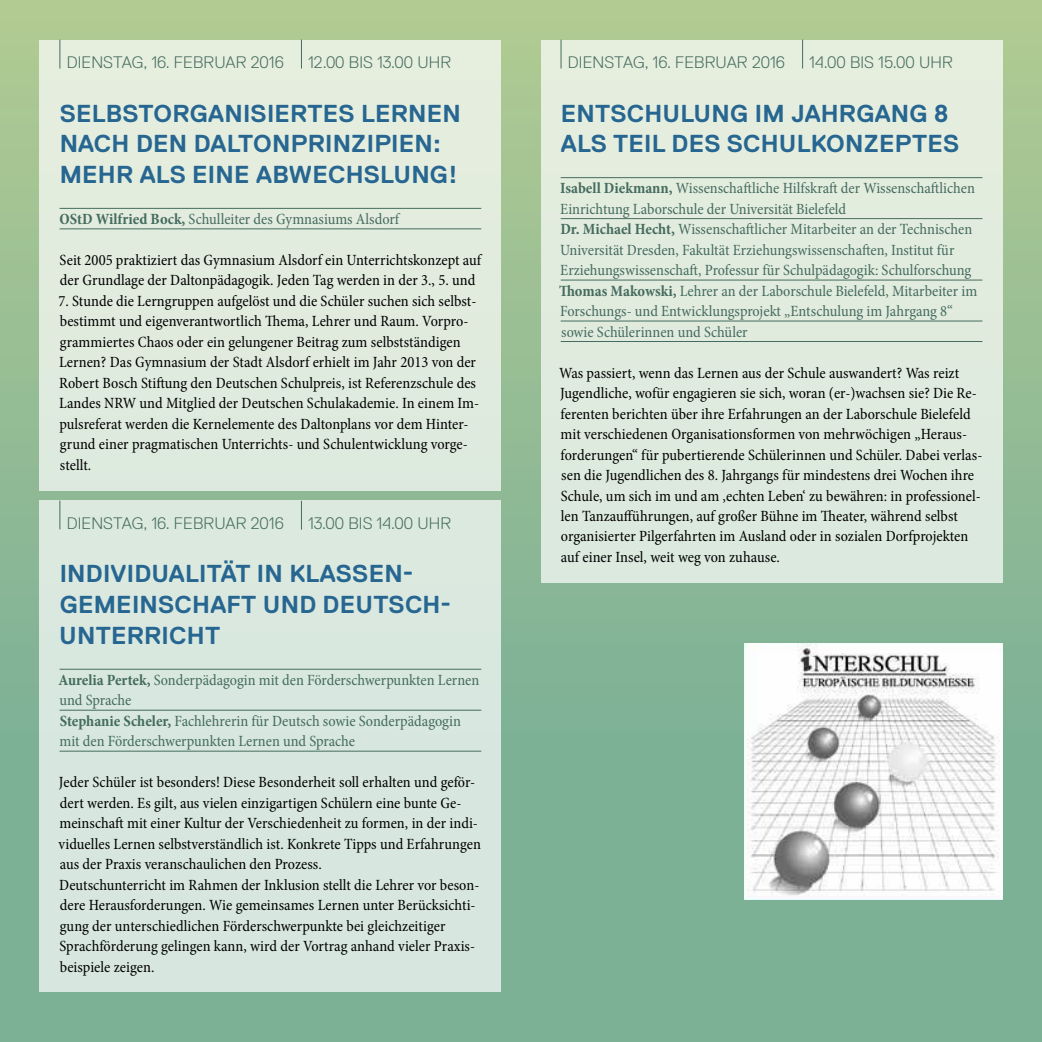
<style>
.page{position:relative;width:1042px;height:1042px;background:#fff}
.page>*{position:absolute;margin:0;border:0;box-sizing:border-box;transform-origin:0 0}
.t1{font:700 24.5px/30.8px "Replica Pro";letter-spacing:.01em;color:#266691}
.t2{font:300 16.62px "Replica Pro";color:#456c5f}
.t3{font:condensed 15.75px/20.5px "Minion Pro";letter-spacing:.005em;color:#000}
.t4{font:condensed 15.75px/20.5px "Minion Pro";color:#456c5f}
.s1{font-weight:700}
</style>
<div class="page">
<div style="left:0;top:0;width:521px;height:1042px;background:linear-gradient(to bottom,#aec993,#72ac97)"></div>
<div style="left:521px;top:0;width:521px;height:1042px;background:linear-gradient(to bottom,#adc993,#73ac97)"></div>
<div style="left:40px;top:40px;width:461px;height:450px;background:#e1ecde"></div>
<hr style="left:60px;top:208px;width:421px;height:1px;background:#456c5f">
<hr style="left:60px;top:228px;width:421px;height:1px;background:#456c5f">
<svg style="left:60px;top:40px;width:1px;height:28px"></svg>
<svg style="left:301px;top:40px;width:1px;height:28px"></svg>
<div style="left:40px;top:500px;width:461px;height:492px;background:#d7e7df"></div>
<hr style="left:60px;top:669px;width:421px;height:1px;background:#456c5f">
<hr style="left:60px;top:710px;width:421px;height:1px;background:#456c5f">
<hr style="left:60px;top:751px;width:421px;height:1px;background:#456c5f">
<svg style="left:60px;top:500px;width:1px;height:29px"></svg>
<svg style="left:301px;top:501px;width:1px;height:29px"></svg>
<img style="left:744px;top:644px;width:258px;height:256px">
<div style="left:541px;top:40px;width:461px;height:542px;background:#e0ebde"></div>
<hr style="left:561px;top:177px;width:421px;height:1px;background:#456c5f">
<hr style="left:561px;top:218px;width:421px;height:1px;background:#456c5f">
<hr style="left:561px;top:280px;width:421px;height:1px;background:#456c5f">
<hr style="left:561px;top:321px;width:421px;height:1px;background:#456c5f">
<hr style="left:561px;top:341px;width:421px;height:1px;background:#456c5f">
<svg style="left:561px;top:40px;width:1px;height:28px"></svg>
<svg style="left:802px;top:40px;width:1px;height:28px"></svg>
<p class="t2" style="left:67px;top:53px;width:219px">DIENSTAG, 16. FEBRUAR 2016</p>
<p class="t2" style="left:308px;top:53px;width:143px">12.00 BIS 13.00 UHR</p>
<h1 class="t1" style="left:60px;top:98px;width:403px">SELBSTORGANISIERTES LERNEN<br>NACH DEN DALTONPRINZIPIEN:<br>MEHR ALS EINE ABWECHSLUNG!</h1>
<p class="t4" style="left:60px;top:209px;width:341px"><span class="s1">OStD Wilfried Bock,</span> Schulleiter des Gymnasiums Alsdorf</p>
<p class="t3" style="left:60px;top:250px;width:423px">Seit 2005 praktiziert das Gymnasium Alsdorf ein Unterrichtskonzept auf der Grundlage der Daltonpädagogik. Jeden Tag werden in der 3., 5. und</p>
<p class="t3" style="left:58px;top:291px;width:422px">7. Stunde die Lerngruppen aufgelöst und die Schüler suchen sich selbst&shy;bestimmt und eigenverantwortlich Thema, Lehrer und Raum. Vorpro&shy;grammiertes Chaos oder ein gelungener Beitrag zum selbstständigen Lernen? Das Gymnasium der Stadt Alsdorf erhielt im Jahr 2013 von der Robert Bosch Stiftung den Deutschen Schulpreis, ist Referenzschule des Landes NRW und Mitglied der Deutschen Schulakademie. In einem Im&shy;pulsreferat werden die Kernelemente des Daltonplans vor dem Hinter&shy;grund einer pragmatischen Unterrichts- und Schulentwicklung vorge&shy;stellt.</p>
<p class="t2" style="left:67px;top:514px;width:219px">DIENSTAG, 16. FEBRUAR 2016</p>
<p class="t2" style="left:308px;top:514px;width:143px">13.00 BIS 14.00 UHR</p>
<h1 class="t1" style="left:59px;top:559px;width:393px">I NDIVIDUALITÄT IN KLASSEN-<br>GEMEINSCHAFT UND DEUTSCH-<br>UNTERRICHT</h1>
<p class="t4" style="left:59px;top:670px;width:422px"><span class="s1">Aurelia Pertek,</span> Sonderpädagogin mit den Förderschwerpunkten Lernen und Sprache<br><span class="s1">Stephanie Scheler,</span> Fachlehrerin für Deutsch sowie Sonderpädagogin mit den Förderschwerpunkten Lernen und Sprache</p>
<p class="t3" style="left:59px;top:772px;width:424px">Jeder Schüler ist besonders! Diese Besonderheit soll erhalten und geför&shy;dert werden. Es gilt, aus vielen einzigartigen Schülern eine bunte Ge&shy;meinschaft mit einer Kultur der Verschiedenheit zu formen, in der indi&shy;viduelles Lernen selbstverständlich ist. Konkrete Tipps und Erfahrungen aus der Praxis veranschaulichen den Prozess.<br>Deutschunterricht im Rahmen der Inklusion stellt die Lehrer vor beson&shy;dere Herausforderungen. Wie gemeinsames Lernen unter Berücksichti&shy;gung der unterschiedlichen Förderschwerpunkte bei gleichzeitiger Sprachförderung gelingen kann, wird der Vortrag anhand vieler Praxis&shy;beispiele zeigen.</p>
<p class="t2" style="left:568px;top:53px;width:219px">DIENSTAG, 16. FEBRUAR 2016</p>
<p class="t2" style="left:809px;top:53px;width:143px">14.00 BIS 15.00 UHR</p>
<h1 class="t1" style="left:561px;top:98px;width:400px">ENTSCHULUNG IM JAHRGANG 8<br>ALS TEIL DES SCHULKONZEPTES</h1>
<p class="t4" style="left:559px;top:178px;width:420px"><span class="s1">Isabell Diekmann,</span> Wissenschaftliche Hilfskraft der Wissenschaftlichen Einrichtung Laborschule der Universität Bielefeld<br><span class="s1">Dr. Michael Hecht,</span> Wissenschaftlicher Mitarbeiter an der Technischen Universität Dresden, Fakultät Erziehungswissenschaften, Institut für Erziehungswissenschaft, Professur für Schulpädagogik: Schulforschung <span class="s1">Thomas Makowski,</span> Lehrer an der Laborschule Bielefeld, Mitarbeiter im Forschungs- und Entwicklungsprojekt „Entschulung im Jahrgang 8“ sowie Schülerinnen und Schüler</p>
<p class="t3" style="left:559px;top:362px;width:425px">Was passiert, wenn das Lernen aus der Schule auswandert? Was reizt Jugendliche, wofür engagieren sie sich, woran (er-)wachsen sie? Die Re&shy;ferenten berichten über ihre Erfahrungen an der Laborschule Bielefeld mit verschiedenen Organisationsformen von mehrwöchigen „Heraus&shy;forderungen“ für pubertierende Schülerinnen und Schüler. Dabei verlas&shy;sen die Jugendlichen des 8. Jahrgangs für mindestens drei Wochen ihre Schule, um sich im und am ‚echten Leben‘ zu bewähren: in professionel&shy;len Tanzaufführungen, auf großer Bühne im Theater, während selbst organisierter Pilgerfahrten im Ausland oder in sozialen Dorfprojekten auf einer Insel, weit weg von zuhause.</p>
</div>
